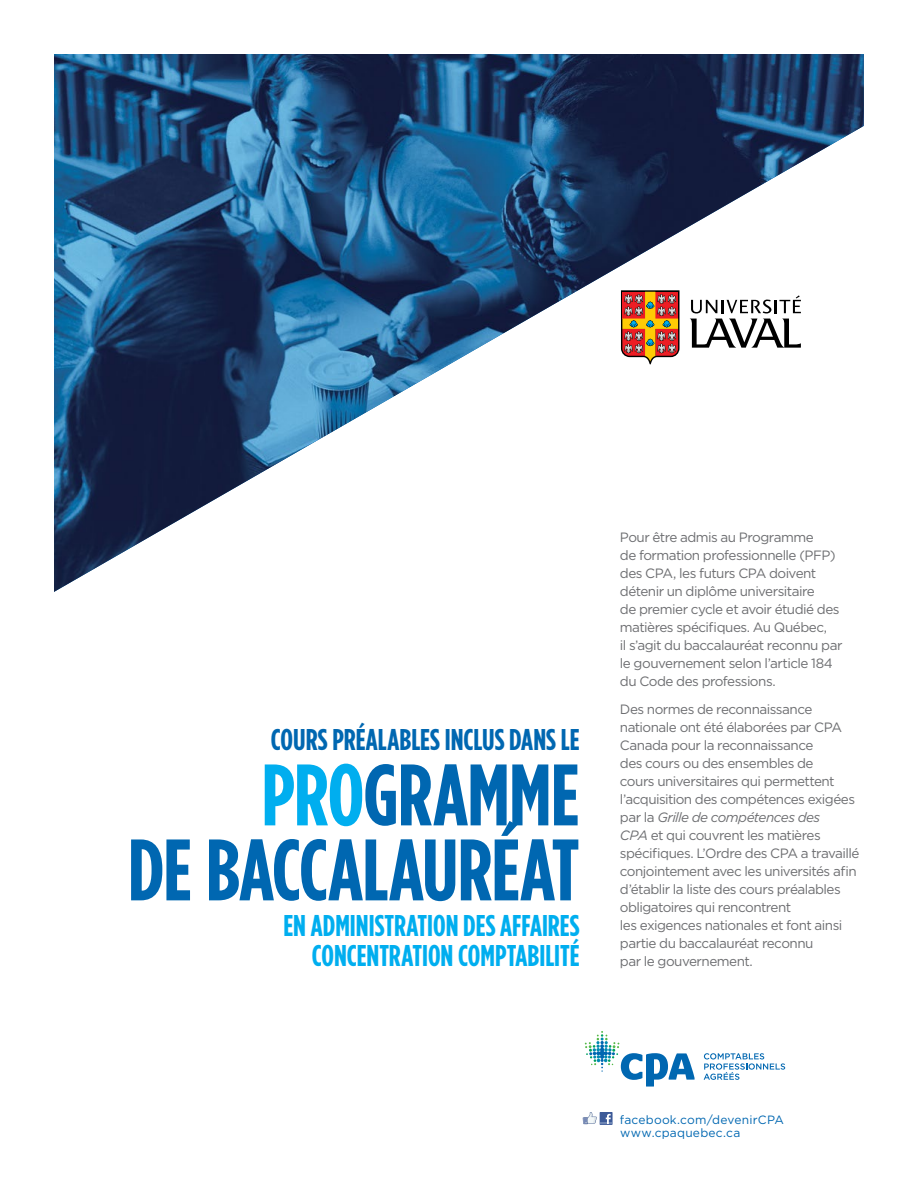
<style>
.page{position:relative;width:918px;height:1188px;background:#fff}
.page>*{position:absolute;margin:0;border:0;box-sizing:border-box;transform-origin:0 0}
.t1{font:700 87px/75px "Gotham Condensed";letter-spacing:-.01em;color:#0067b1;text-align:right}
.t2{font:700 30px/30px "Gotham Condensed";color:#00aeef;text-align:right}
.t3{font:700 30px "Gotham Condensed";color:#0067b1}
.t4{font:13.5px/18px "Gotham";letter-spacing:-.04em;color:#6d6e71}
.t5{font:12px/13.5px "Gotham";letter-spacing:.02em;color:#0067b1}
.s1{color:#00aeef}
.s2{font-style:italic}
</style>
<div class="page">
<svg style="left:585px;top:1031px;width:110px;height:56px"></svg>
<svg style="left:704px;top:1053px;width:81px;height:27px"></svg>
<img style="left:54px;top:54px;width:810px;height:538px">
<svg style="left:600px;top:1112px;width:13px;height:13px"></svg>
<svg style="left:583px;top:1112px;width:29px;height:12px"></svg>
<svg style="left:691px;top:295px;width:110px;height:18px"></svg>
<svg style="left:690px;top:319px;width:111px;height:29px"></svg>
<svg style="left:621px;top:290px;width:58px;height:74px"></svg>
<h2 class="t3" style="left:271px;top:723px;width:310px">COURS PRÉALABLES INCLUS DANS LE</h2>
<h1 class="t1" style="left:128px;top:755px;width:453px"><span class="s1">PRO</span>GRAMME<br>DE BACCALAURÉAT</h1>
<h2 class="t2" style="left:283px;top:910px;width:298px">EN ADMINISTRATION DES AFFAIRES<br>CONCENTRATION COMPTABILITÉ</h2>
<p class="t4" style="left:620px;top:528px;width:224px">Pour être admis au Programme<br>de formation professionnelle (PFP) des CPA, les futurs CPA doivent détenir un diplôme universitaire<br>de premier cycle et avoir étudié des matières spécifiques. Au Québec,<br>il s’agit du baccalauréat reconnu par le gouvernement selon l’article 184 du Code des professions.</p>
<p class="t4" style="left:620px;top:700px;width:241px">Des normes de reconnaissance nationale ont été élaborées par CPA Canada pour la reconnaissance<br>des cours ou des ensembles de<br>cours universitaires qui permettent l’acquisition des compétences exigées par la <span class="s2">Grille de compétences des<br>CPA</span> et qui couvrent les matières spécifiques. L’Ordre des CPA a travaillé conjointement avec les universités afin d’établir la liste des cours préalables obligatoires qui rencontrent<br>les exigences nationales et font ainsi partie du baccalauréat reconnu<br>par le gouvernement.</p>
<p class="t5" style="left:620px;top:1113px;width:166px">facebook.com/devenirCPA www.cpaquebec.ca</p>
</div>
